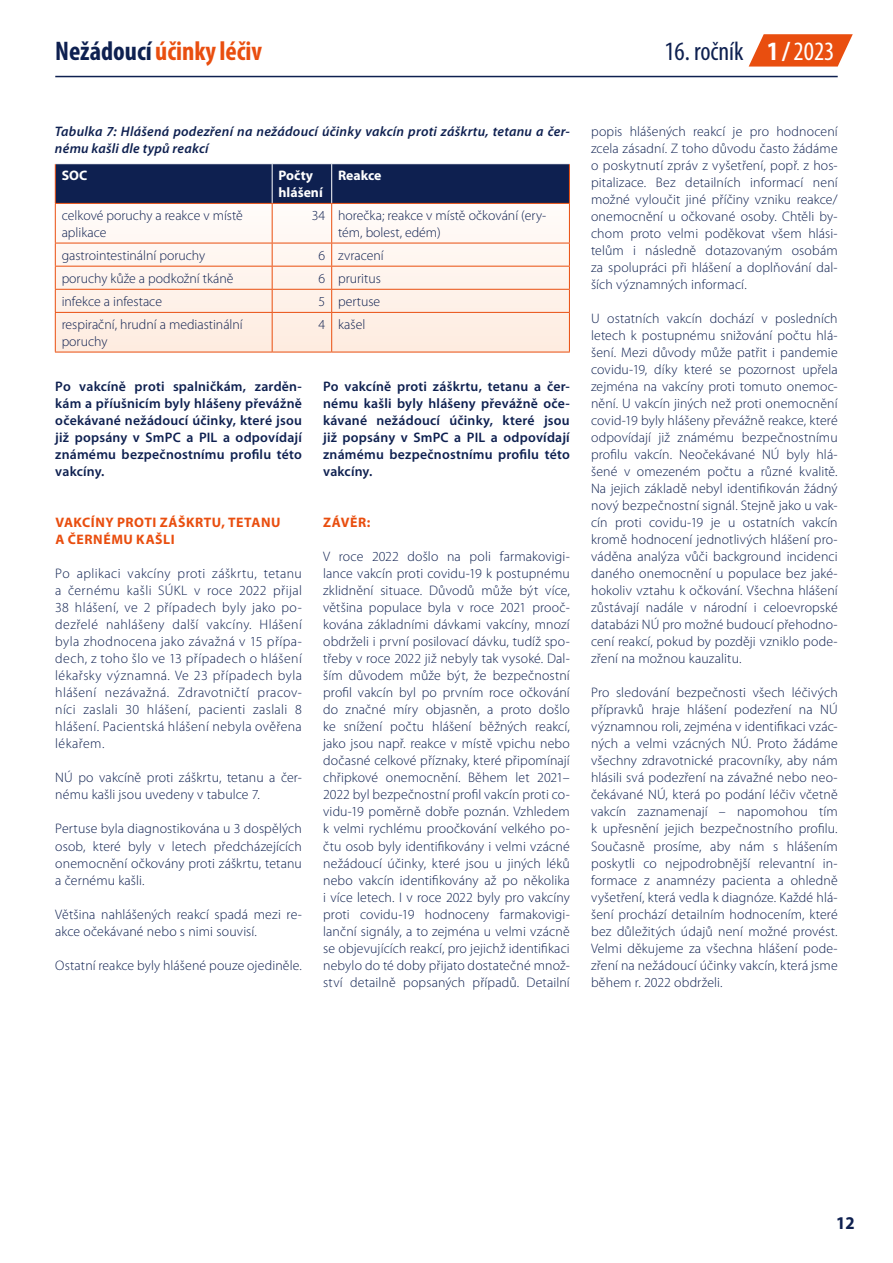
<style>
.page{position:relative;width:893px;height:1263px;background:#fff}
.page>*{position:absolute;margin:0;border:0;box-sizing:border-box;transform-origin:0 0}
.t1{font:700 condensed 27px "Myriad Pro";color:#e94e0f}
.t2{font:condensed 26.55px "Myriad Pro";color:#0e2050}
.t3{font:700 semi-condensed 18px "Myriad Pro";color:#0e2050}
.text{font:300 13.8px/17px "Myriad Pro";letter-spacing:.01em;color:#0e2050;text-align:justify}
.text_bold{font:600 13.8px/17px "Myriad Pro";letter-spacing:.015em;color:#0e2050;text-align:justify}
.tab_text_L{font:300 13.8px/16.5px "Myriad Pro";color:#0e2050}
.tab_nadpis{font:italic 600 13.8px/17px "Myriad Pro";letter-spacing:.015em;color:#0e2050}
.Nadpis_2{font:700 13.8px/17px "Myriad Pro";letter-spacing:.035em;color:#e94e0f}
.tab_zahlavi_L{font:700 13.8px/16.5px "Myriad Pro";color:#fff}
.tab_text_P{font:300 13.8px "Myriad Pro";color:#0e2050}
.s1{color:#0e2050}
.s2{font-weight:700;color:#fff}
.s3{color:#fff}
</style>
<div class="page">
<svg style="left:749px;top:34px;width:104px;height:33px"></svg>
<hr style="left:55px;top:76px;width:783px;height:1px;background:#0e2050">
<div style="left:56px;top:164px;width:513px;height:39px;background:#0e2050"></div>
<svg style="left:56px;top:204px;width:513px;height:148px"></svg>
<hr style="left:272px;top:164px;width:1px;height:39px;background:#fff">
<hr style="left:331px;top:164px;width:1px;height:39px;background:#fff">
<hr style="left:55px;top:243px;width:217px;height:1px;background:#e94e0f">
<hr style="left:272px;top:243px;width:60px;height:1px;background:#e94e0f">
<hr style="left:332px;top:243px;width:238px;height:1px;background:#e94e0f">
<hr style="left:55px;top:266px;width:217px;height:1px;background:#e94e0f">
<hr style="left:272px;top:266px;width:60px;height:1px;background:#e94e0f">
<hr style="left:332px;top:266px;width:238px;height:1px;background:#e94e0f">
<hr style="left:55px;top:289px;width:217px;height:1px;background:#e94e0f">
<hr style="left:272px;top:289px;width:60px;height:1px;background:#e94e0f">
<hr style="left:332px;top:289px;width:238px;height:1px;background:#e94e0f">
<hr style="left:55px;top:312px;width:217px;height:1px;background:#e94e0f">
<hr style="left:272px;top:312px;width:60px;height:1px;background:#e94e0f">
<hr style="left:332px;top:312px;width:238px;height:1px;background:#e94e0f">
<hr style="left:55px;top:352px;width:217px;height:1px;background:#e94e0f">
<hr style="left:272px;top:352px;width:60px;height:1px;background:#e94e0f">
<hr style="left:332px;top:352px;width:238px;height:1px;background:#e94e0f">
<hr style="left:272px;top:204px;width:1px;height:39px;background:#e94e0f">
<svg style="left:272px;top:243px;width:1px;height:69px"></svg>
<hr style="left:272px;top:313px;width:1px;height:39px;background:#e94e0f">
<hr style="left:55px;top:164px;width:1px;height:39px;background:#e94e0f">
<hr style="left:569px;top:164px;width:1px;height:39px;background:#e94e0f">
<hr style="left:55px;top:203px;width:217px;height:1px;background:#e94e0f">
<hr style="left:55px;top:204px;width:1px;height:39px;background:#e94e0f">
<hr style="left:272px;top:203px;width:60px;height:1px;background:#e94e0f">
<hr style="left:332px;top:203px;width:238px;height:1px;background:#e94e0f">
<hr style="left:331px;top:204px;width:1px;height:39px;background:#e94e0f">
<hr style="left:569px;top:204px;width:1px;height:39px;background:#e94e0f">
<svg style="left:55px;top:243px;width:1px;height:69px"></svg>
<svg style="left:331px;top:243px;width:1px;height:69px"></svg>
<svg style="left:569px;top:243px;width:1px;height:69px"></svg>
<hr style="left:55px;top:313px;width:1px;height:39px;background:#e94e0f">
<hr style="left:331px;top:313px;width:1px;height:39px;background:#e94e0f">
<hr style="left:569px;top:313px;width:1px;height:39px;background:#e94e0f">
<h1 class="t1" style="left:55px;top:34px;width:208px"><span class="s1">Nežádoucí</span> účinkyléčiv</h1>
<h2 class="t2" style="left:664px;top:35px;width:172px">16. ročník <span class="s2">1 /</span><span class="s3">2023</span></h2>
<p class="tab_nadpis" style="left:55px;top:123px;width:516px">Tabulka 7: Hlášená podezření na nežádoucí účinky vakcín proti záškrtu, tetanu a čer&shy;nému kašli dle typů reakcí</p>
<p class="tab_zahlavi_L" style="left:62px;top:167px;width:27px">SOC</p>
<p class="tab_zahlavi_L" style="left:279px;top:167px;width:46px">Počty hlášení</p>
<p class="tab_zahlavi_L" style="left:338px;top:167px;width:45px">Reakce</p>
<p class="tab_text_L" style="left:62px;top:207px;width:183px">celkové poruchy a reakce v místě aplikace</p>
<p class="tab_text_P" style="left:312px;top:207px;width:15px">34</p>
<p class="tab_text_L" style="left:338px;top:207px;width:210px">horečka; reakce v místě očkování (ery&shy;tém, bolest, edém)</p>
<p class="tab_text_L" style="left:62px;top:247px;width:145px">gastrointestinální poruchy</p>
<p class="tab_text_P" style="left:319px;top:247px;width:8px">6</p>
<p class="tab_text_L" style="left:338px;top:247px;width:47px">zvracení</p>
<p class="tab_text_L" style="left:62px;top:270px;width:173px">poruchy kůže a podkožní tkáně</p>
<p class="tab_text_P" style="left:319px;top:270px;width:8px">6</p>
<p class="tab_text_L" style="left:338px;top:270px;width:44px">pruritus</p>
<p class="tab_text_L" style="left:62px;top:293px;width:102px">infekce a infestace</p>
<p class="tab_text_P" style="left:319px;top:293px;width:8px">5</p>
<p class="tab_text_L" style="left:338px;top:293px;width:44px">pertuse</p>
<p class="tab_text_L" style="left:62px;top:316px;width:183px">respirační, hrudní a mediastinální poruchy</p>
<p class="tab_text_P" style="left:319px;top:316px;width:8px">4</p>
<p class="tab_text_L" style="left:338px;top:316px;width:29px">kašel</p>
<p class="text_bold" style="left:55px;top:378px;width:248px">Po vakcíně proti spalničkám, zarděn&shy;kám a příušnicím byly hlášeny převážně očekávané nežádoucí účinky, které jsou již popsány v SmPC a PIL a odpovídají známému bezpečnostnímu profilu této vakcíny.</p>
<p class="Nadpis_2" style="left:55px;top:514px;width:227px">VAKCÍNY PROTI ZÁŠKRTU, TETANU<br>A ČERNÉMU KAŠLI</p>
<p class="text" style="left:55px;top:565px;width:248px">Po aplikaci vakcíny proti záškrtu, tetanu a černému kašli SÚKL v roce 2022 přijal 38 hlášení, ve 2 případech byly jako po&shy;dezřelé nahlášeny další vakcíny. Hlášení byla zhodnocena jako závažná v 15 přípa&shy;dech, z toho šlo ve 13 případech o hlášení lékařsky významná. Ve 23 případech byla hlášení nezávažná. Zdravotničtí pracov&shy;níci zaslali 30 hlášení, pacienti zaslali 8 hlášení. Pacientská hlášení nebyla ověřena lékařem.</p>
<p class="text" style="left:55px;top:769px;width:248px">NÚ po vakcíně proti záškrtu, tetanu a čer&shy;nému kašli jsou uvedeny v tabulce 7.</p>
<p class="text" style="left:55px;top:820px;width:248px">Pertuse byla diagnostikována u 3 dospělých osob, které byly v letech předcházejících onemocnění očkovány proti záškrtu, tetanu a černému kašli.</p>
<p class="text" style="left:55px;top:905px;width:248px">Většina nahlášených reakcí spadá mezi re&shy;akce očekávané nebo s nimi souvisí.</p>
<p class="text" style="left:55px;top:956px;width:248px">Ostatní reakce byly hlášené pouze ojediněle.</p>
<p class="text_bold" style="left:323px;top:378px;width:248px">Po vakcíně proti záškrtu, tetanu a čer&shy;nému kašli byly hlášeny převážně oče&shy;kávané nežádoucí účinky, které jsou již popsány v SmPC a PIL a odpovídají známému bezpečnostnímu profilu této vakcíny.</p>
<p class="Nadpis_2" style="left:323px;top:514px;width:49px">ZÁVĚR:</p>
<p class="text" style="left:323px;top:548px;width:248px">V roce 2022 došlo na poli farmakovigi&shy;lance vakcín proti covidu-19 k postupnému zklidnění situace. Důvodů může být více, většina populace byla v roce 2021 prooč&shy;kována základními dávkami vakcíny, mnozí obdrželi i první posilovací dávku, tudíž spo&shy;třeby v roce 2022 již nebyly tak vysoké. Dal&shy;ším důvodem může být, že bezpečnostní profil vakcín byl po prvním roce očkování do značné míry objasněn, a proto došlo ke snížení počtu hlášení běžných reakcí, jako jsou např. reakce v místě vpichu nebo dočasné celkové příznaky, které připomínají chřipkové onemocnění. Během let 2021– 2022 byl bezpečnostní profil vakcín proti co&shy;vidu-19 poměrně dobře poznán. Vzhledem k velmi rychlému proočkování velkého po&shy;čtu osob byly identifikovány i velmi vzácné nežádoucí účinky, které jsou u jiných léků nebo vakcín identifikovány až po několika i více letech. I v roce 2022 byly pro vakcíny proti covidu-19 hodnoceny farmakovigi&shy;lanční signály, a to zejména u velmi vzácně se objevujících reakcí, pro jejichž identifikaci nebylo do té doby přijato dostatečné množ&shy;ství detailně popsaných případů. Detailní</p>
<p class="text" style="left:591px;top:123px;width:248px">popis hlášených reakcí je pro hodnocení zcela zásadní. Z toho důvodu často žádáme o poskytnutí zpráv z vyšetření, popř. z hos&shy;pitalizace. Bez detailních informací není možné vyloučit jiné příčiny vzniku reakce/ onemocnění u očkované osoby. Chtěli by&shy;chom proto velmi poděkovat všem hlási&shy;telům i následně dotazovaným osobám za spolupráci při hlášení a doplňování dal&shy;ších významných informací.</p>
<p class="text" style="left:591px;top:310px;width:248px">U ostatních vakcín dochází v posledních letech k postupnému snižování počtu hlá&shy;šení. Mezi důvody může patřit i pandemie covidu-19, díky které se pozornost upřela zejména na vakcíny proti tomuto onemoc&shy;nění. U vakcín jiných než proti onemocnění covid-19 byly hlášeny převážně reakce, které odpovídají již známému bezpečnostnímu profilu vakcín. Neočekávané NÚ byly hlá&shy;šené v omezeném počtu a různé kvalitě.<br>Na jejich základě nebyl identifikován žádný nový bezpečnostní signál. Stejně jako u vak&shy;cín proti covidu-19 je u ostatních vakcín kromě hodnocení jednotlivých hlášení pro&shy;váděna analýza vůči background incidenci daného onemocnění u populace bez jaké&shy;hokoliv vztahu k očkování. Všechna hlášení zůstávají nadále v národní i celoevropské databázi NÚ pro možné budoucí přehodno&shy;cení reakcí, pokud by později vzniklo pode&shy;zření na možnou kauzalitu.</p>
<p class="text" style="left:591px;top:684px;width:248px">Pro sledování bezpečnosti všech léčivých přípravků hraje hlášení podezření na NÚ významnou roli, zejména v identifikaci vzác&shy;ných a velmi vzácných NÚ. Proto žádáme všechny zdravotnické pracovníky, aby nám hlásili svá podezření na závažné nebo neo&shy;čekávané NÚ, která po podání léčiv včetně vakcín zaznamenají – napomohou tím k upřesnění jejich bezpečnostního profilu.<br>Současně prosíme, aby nám s hlášením poskytli co nejpodrobnější relevantní in&shy;formace z anamnézy pacienta a ohledně vyšetření, která vedla k diagnóze. Každé hlá&shy;šení prochází detailním hodnocením, které bez důležitých údajů není možné provést.<br>Velmi děkujeme za všechna hlášení pode&shy;zření na nežádoucí účinky vakcín, která jsme během r. 2022 obdrželi.</p>
<h3 class="t3" style="left:836px;top:1211px;width:20px">12</h3>
</div>
